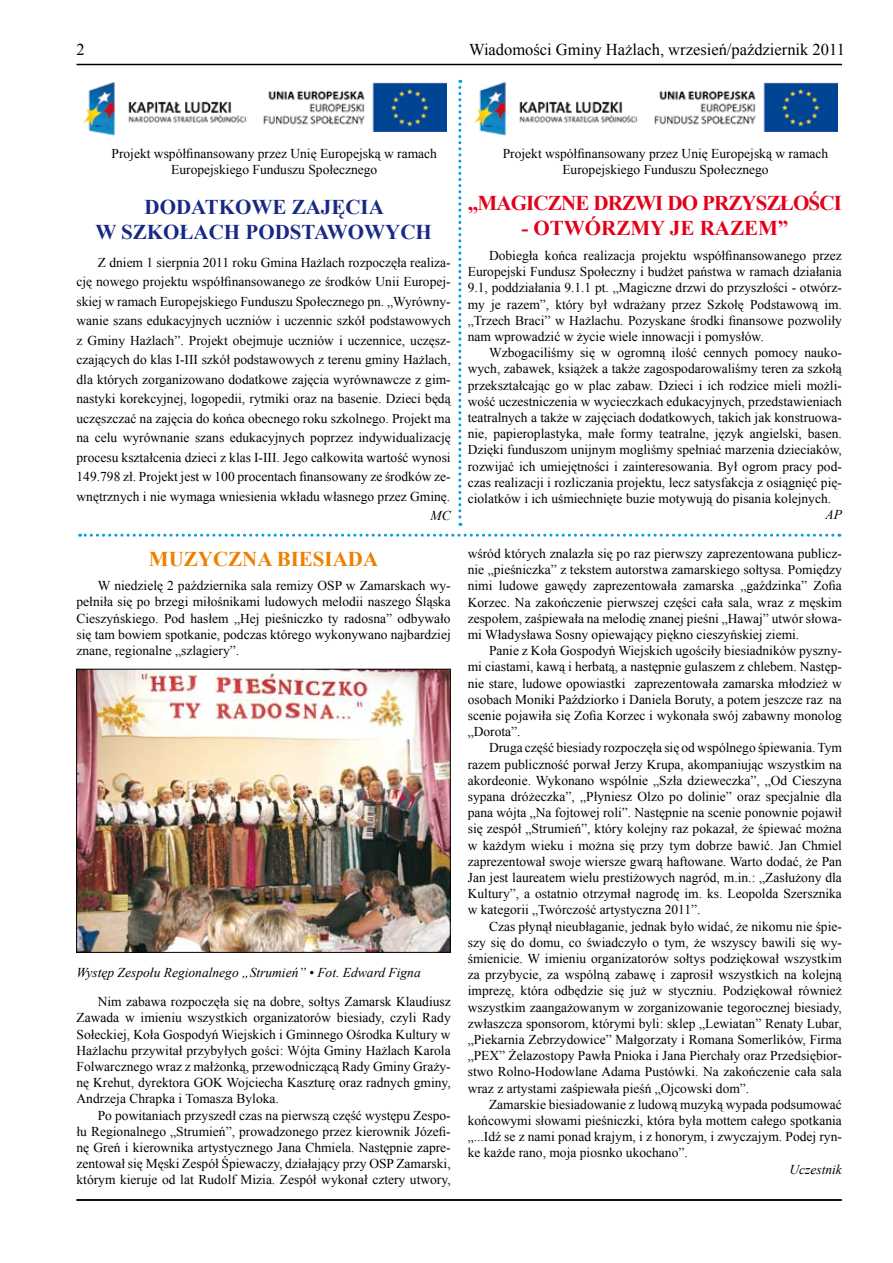
<style>
.page{position:relative;width:893px;height:1263px;background:#fff}
.page>*{position:absolute;margin:0;border:0;box-sizing:border-box;transform-origin:0 0}
.t1{font:700 21px/25.2px "Times New Roman";color:#172983;text-align:center}
.t2{font:700 21px "Times New Roman";letter-spacing:-.04em;color:#e2001a}
.t3{font:700 21px "Times New Roman";color:#e2001a}
.t4{font:700 21px "Times New Roman";color:#ee7f00}
.t5{font:16.5px "Times New Roman";color:#000}
.t6{font:13.5px/16.2px "Times New Roman";color:#000;text-align:justify}
.t7{font:italic 13.5px "Times New Roman";color:#000}
</style>
<div class="page">
<hr style="left:76px;top:64px;width:766px;height:1px;background:#000">
<hr style="left:76px;top:1199px;width:766px;height:2px;background:#000">
<svg style="left:80px;top:534px;width:753px;height:3px"></svg>
<svg style="left:458px;top:80px;width:3px;height:446px"></svg>
<img style="left:264px;top:83px;width:182px;height:49px">
<img style="left:82px;top:82px;width:164px;height:54px">
<img style="left:655px;top:83px;width:183px;height:49px">
<img style="left:473px;top:82px;width:164px;height:54px">
<img style="left:78px;top:671px;width:371px;height:280px">
<div style="left:76px;top:669px;width:375px;height:284px;border:1px solid #000"></div>
<p class="t5" style="left:76px;top:39px;width:10px">2</p>
<p class="t5" style="left:469px;top:39px;width:377px">Wiadomości Gminy Hażlach, wrzesień/październik 2011</p>
<p class="t6" style="left:112px;top:145px;width:327px;text-align:center">Projekt współfinansowany przez Unię Europejską w ramach<br>Europejskiego Funduszu Społecznego</p>
<h1 class="t1" style="left:95px;top:194px;width:338px">DODATKOWE ZAJĘCIA<br>W SZKOŁACH PODSTAWOWYCH</h1>
<p class="t6" style="left:77px;top:252px;width:376px;line-height:19.5px;text-indent:21px">Z dniem 1 sierpnia 2011 roku Gmina Hażlach rozpoczęła realiza&shy;cję nowego projektu współfinansowanego ze środków Unii Europej&shy;skiej w ramach Europejskiego Funduszu Społecznego pn. „Wyrówny&shy;wanie szans edukacyjnych uczniów i uczennic szkół podstawowych z Gminy Hażlach”. Projekt obejmuje uczniów i uczennice, uczęsz&shy;czających do klas I-III szkół podstawowych z terenu gminy Hażlach, dla których zorganizowano dodatkowe zajęcia wyrównawcze z gim&shy;nastyki korekcyjnej, logopedii, rytmiki oraz na basenie. Dzieci będą uczęszczać na zajęcia do końca obecnego roku szkolnego. Projekt ma na celu wyrównanie szans edukacyjnych poprzez indywidualizację procesu kształcenia dzieci z klas I-III. Jego całkowita wartość wynosi 149.798 zł. Projekt jest w 100 procentach finansowany ze środków ze&shy;wnętrznych i nie wymaga wniesienia wkładu własnego przez Gminę.</p>
<p class="t7" style="left:430px;top:507px;width:22px">MC</p>
<h1 class="t4" style="left:149px;top:544px;width:231px">MUZYCZNA BIESIADA</h1>
<p class="t6" style="left:77px;top:577px;width:376px;text-indent:21px">W niedzielę 2 października sala remizy OSP w Zamarskach wy&shy;pełniła się po brzegi miłośnikami ludowych melodii naszego Śląska Cieszyńskiego. Pod hasłem „Hej pieśniczko ty radosna” odbywało się tam bowiem spotkanie, podczas którego wykonywano najbardziej znane, regionalne „szlagiery”.</p>
<p class="t7" style="left:77px;top:963px;width:346px">Występ Zespołu Regionalnego „Strumień” • Fot. Edward Figna</p>
<p class="t6" style="left:77px;top:993px;width:376px;text-indent:21px">Nim zabawa rozpoczęła się na dobre, sołtys Zamarsk Klaudiusz Zawada w imieniu wszystkich organizatorów biesiady, czyli Rady Sołeckiej, Koła Gospodyń Wiejskich i Gminnego Ośrodka Kultury w Hażlachu przywitał przybyłych gości: Wójta Gminy Hażlach Karola Folwarcznego wraz z małżonką, przewodniczącą Rady Gminy Graży&shy;nę Krehut, dyrektora GOK Wojciecha Kaszturę oraz radnych gminy, Andrzeja Chrapka i Tomasza Byloka.</p>
<p class="t6" style="left:77px;top:1107px;width:376px;text-indent:21px">Po powitaniach przyszedł czas na pierwszą część występu Zespo&shy;łu Regionalnego „Strumień”, prowadzonego przez kierownik Józefi&shy;nę Greń i kierownika artystycznego Jana Chmiela. Następnie zapre&shy;zentował się Męski Zespół Śpiewaczy, działający przy OSP Zamarski, którym kieruje od lat Rudolf Mizia. Zespół wykonał cztery utwory,</p>
<p class="t6" style="left:503px;top:145px;width:327px;text-align:center">Projekt współfinansowany przez Unię Europejską w ramach<br>Europejskiego Funduszu Społecznego</p>
<h1 class="t2" style="left:468px;top:188px;width:376px">„MAGICZNE DRZWI DO PRZYSZŁOŚCI</h1>
<h1 class="t3" style="left:521px;top:214px;width:268px">- OTWÓRZMY JE RAZEM”</h1>
<p class="t6" style="left:468px;top:247px;width:376px;text-indent:21px">Dobiegła końca realizacja projektu współfinansowanego przez Europejski Fundusz Społeczny i budżet państwa w ramach działania 9.1, poddziałania 9.1.1 pt. „Magiczne drzwi do przyszłości - otwórz&shy;my je razem”, który był wdrażany przez Szkołę Podstawową im. „Trzech Braci” w Hażlachu. Pozyskane środki finansowe pozwoliły nam wprowadzić w życie wiele innowacji i pomysłów.</p>
<p class="t6" style="left:468px;top:344px;width:376px;text-indent:21px">Wzbogaciliśmy się w ogromną ilość cennych pomocy nauko&shy;wych, zabawek, książek a także zagospodarowaliśmy teren za szkołą przekształcając go w plac zabaw. Dzieci i ich rodzice mieli możli&shy;wość uczestniczenia w wycieczkach edukacyjnych, przedstawieniach teatralnych a także w zajęciach dodatkowych, takich jak konstruowa&shy;nie, papieroplastyka, małe formy teatralne, język angielski, basen.<br>Dzięki funduszom unijnym mogliśmy spełniać marzenia dzieciaków, rozwijać ich umiejętności i zainteresowania. Był ogrom pracy pod&shy;czas realizacji i rozliczania projektu, lecz satysfakcja z osiągnięć pię&shy;ciolatków i ich uśmiechnięte buzie motywują do pisania kolejnych.</p>
<p class="t7" style="left:825px;top:505px;width:18px">AP</p>
<p class="t6" style="left:468px;top:545px;width:376px">wśród których znalazła się po raz pierwszy zaprezentowana publicz&shy;nie „pieśniczka” z tekstem autorstwa zamarskiego sołtysa. Pomiędzy nimi ludowe gawędy zaprezentowała zamarska „gaździnka” Zofia Korzec. Na zakończenie pierwszej części cała sala, wraz z męskim zespołem, zaśpiewała na melodię znanej pieśni „Hawaj” utwór słowa&shy;mi Władysława Sosny opiewający piękno cieszyńskiej ziemi.</p>
<p class="t6" style="left:468px;top:642px;width:376px;text-indent:21px">Panie z Koła Gospodyń Wiejskich ugościły biesiadników pyszny&shy;mi ciastami, kawą i herbatą, a następnie gulaszem z chlebem. Następ&shy;nie stare, ludowe opowiastki zaprezentowała zamarska młodzież w osobach Moniki Paździorko i Daniela Boruty, a potem jeszcze raz na scenie pojawiła się Zofia Korzec i wykonała swój zabawny monolog „Dorota”.</p>
<p class="t6" style="left:468px;top:739px;width:376px;text-indent:21px">Druga część biesiady rozpoczęła się od wspólnego śpiewania. Tym razem publiczność porwał Jerzy Krupa, akompaniując wszystkim na akordeonie. Wykonano wspólnie „Szła dzieweczka”, „Od Cieszyna sypana dróżeczka”, „Płyniesz Olzo po dolinie” oraz specjalnie dla pana wójta „Na fojtowej roli”. Następnie na scenie ponownie pojawił się zespół „Strumień”, który kolejny raz pokazał, że śpiewać można w każdym wieku i można się przy tym dobrze bawić. Jan Chmiel zaprezentował swoje wiersze gwarą haftowane. Warto dodać, że Pan Jan jest laureatem wielu prestiżowych nagród, m.in.: „Zasłużony dla Kultury”, a ostatnio otrzymał nagrodę im. ks. Leopolda Szersznika w kategorii „Twórczość artystyczna 2011”.</p>
<p class="t6" style="left:468px;top:918px;width:376px;text-indent:21px">Czas płynął nieubłaganie, jednak było widać, że nikomu nie śpie&shy;szy się do domu, co świadczyło o tym, że wszyscy bawili się wy&shy;śmienicie. W imieniu organizatorów sołtys podziękował wszystkim za przybycie, za wspólną zabawę i zaprosił wszystkich na kolejną imprezę, która odbędzie się już w styczniu. Podziękował również wszystkim zaangażowanym w zorganizowanie tegorocznej biesiady, zwłaszcza sponsorom, którymi byli: sklep „Lewiatan” Renaty Lubar, „Piekarnia Zebrzydowice” Małgorzaty i Romana Somerlików, Firma „PEX” Żelazostopy Pawła Pnioka i Jana Pierchały oraz Przedsiębior&shy;stwo Rolno-Hodowlane Adama Pustówki. Na zakończenie cała sala wraz z artystami zaśpiewała pieśń „Ojcowski dom”.</p>
<p class="t6" style="left:468px;top:1096px;width:376px;text-indent:21px">Zamarskie biesiadowanie z ludową muzyką wypada podsumować końcowymi słowami pieśniczki, która była mottem całego spotkania „...Idź se z nami ponad krajym, i z honorym, i zwyczajym. Podej ryn&shy;ke każde rano, moja piosnko ukochano”.</p>
<p class="t7" style="left:789px;top:1160px;width:54px">Uczestnik</p>
</div>
